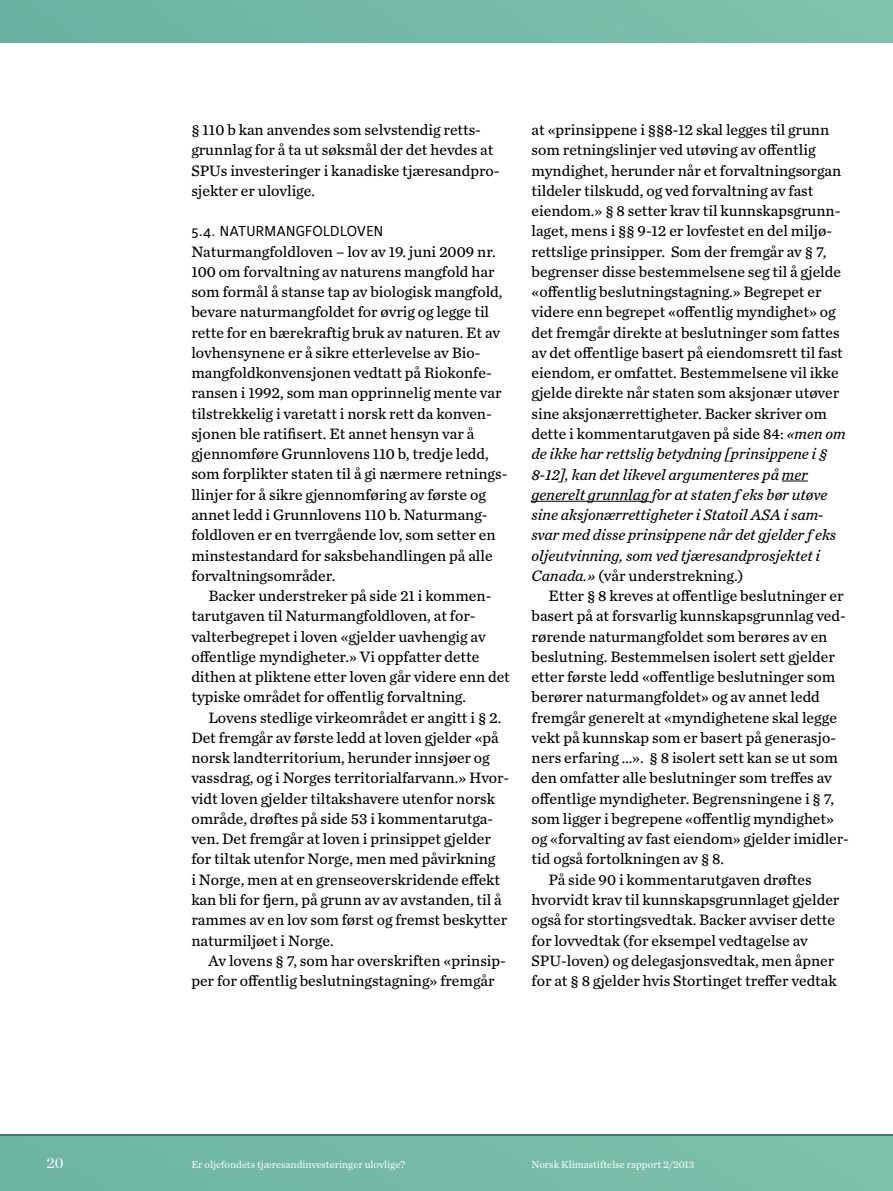
<style>
.page{position:relative;width:893px;height:1191px;background:#fff}
.page>*{position:absolute;margin:0;border:0;box-sizing:border-box;transform-origin:0 0}
.t1{font:15.75px/20.2px "Chronicle Text G3";color:#000}
.t2{font:15px "Chronicle Deck";color:#fff}
.t3{font:14.25px "Maurea";letter-spacing:.015em;color:#000}
.t4{font:10.5px "Chronicle Text G1";color:#fff}
.s1{font-style:italic}
</style>
<div class="page">
<div style="left:0;top:1136px;width:893px;height:55px;background:#76bba8"></div>
<hr style="left:0;top:1134px;width:893px;height:1px;background:#3e7a6f">
<div style="left:0;top:0;width:893px;height:43px;background:#75baa7"></div>
<svg style="left:782px;top:480px;width:26px;height:1px"></svg>
<hr style="left:531px;top:501px;width:118px;height:1px;background:#000">
<p class="t1" style="left:191px;top:119px;width:310px">§ 110 b kan anvendes som selvstendig retts&shy;grunnlag for å ta ut søksmål der det hevdes at SPUs investeringer i kanadiske tjæresandpro&shy;sjekter er ulovlige.</p>
<p class="t3" style="left:191px;top:223px;width:193px">5.4. NATURMANGFOLDLOVEN</p>
<p class="t1" style="left:191px;top:240px;width:318px">Naturmangfoldloven – lov av 19. juni 2009 nr.<br>100 om forvaltning av naturens mangfold har som formål å stanse tap av biologisk mangfold, bevare naturmangfoldet for øvrig og legge til rette for en bærekraftig bruk av naturen. Et av lovhensynene er å sikre etterlevelse av Bio&shy;mangfoldkonvensjonen vedtatt på Riokonfe&shy;ransen i 1992, som man opprinnelig mente var tilstrekkelig i varetatt i norsk rett da konven&shy;sjonen ble ratifisert. Et annet hensyn var å gjennomføre Grunnlovens 110 b, tredje ledd, som forplikter staten til å gi nærmere retnings&shy;llinjer for å sikre gjennomføring av første og annet ledd i Grunnlovens 110 b. Naturmang&shy;foldloven er en tverrgående lov, som setter en minstestandard for saksbehandlingen på alle forvaltningsområder.</p>
<p class="t1" style="left:191px;top:585px;width:320px;text-indent:17px">Backer understreker på side 21 i kommen&shy;tarutgaven til Naturmangfoldloven, at for&shy;valterbegrepet i loven «gjelder uavhengig av offentlige myndigheter.» Vi oppfatter dette dithen at pliktene etter loven går videre enn det typiske området for offentlig forvaltning.</p>
<p class="t1" style="left:191px;top:706px;width:319px;text-indent:17px">Lovens stedlige virkeområdet er angitt i § 2.<br>Det fremgår av første ledd at loven gjelder «på norsk landterritorium, herunder innsjøer og vassdrag, og i Norges territorialfarvann.» Hvor&shy;vidt loven gjelder tiltakshavere utenfor norsk område, drøftes på side 53 i kommentarutga&shy;ven. Det fremgår at loven i prinsippet gjelder for tiltak utenfor Norge, men med påvirkning<br>i Norge, men at en grenseoverskridende effekt kan bli for fjern, på grunn av av avstanden, til å rammes av en lov som først og fremst beskytter naturmiljøet i Norge.</p>
<p class="t1" style="left:191px;top:949px;width:316px;text-indent:17px">Av lovens § 7, som har overskriften «prinsip&shy;per for offentlig beslutningstagning» fremgår</p>
<p class="t1" style="left:531px;top:119px;width:316px">at «prinsippene i §§8-12 skal legges til grunn som retningslinjer ved utøving av offentlig myndighet, herunder når et forvaltningsorgan tildeler tilskudd, og ved forvaltning av fast eiendom.» § 8 setter krav til kunnskapsgrunn&shy;laget, mens i §§ 9-12 er lovfestet en del miljø&shy;rettslige prinsipper. Som der fremgår av § 7, begrenser disse bestemmelsene seg til å gjelde «offentlig beslutningstagning.» Begrepet er videre enn begrepet «offentlig myndighet» og det fremgår direkte at beslutninger som fattes av det offentlige basert på eiendomsrett til fast eiendom, er omfattet. Bestemmelsene vil ikke gjelde direkte når staten som aksjonær utøver sine aksjonærrettigheter. Backer skriver om dette i kommentarutgaven på side 84: <span class="s1">«men om de ikke har rettslig betydning [prinsippene i § 8-12], kan det likevel argumenteres på mer generelt grunnlag for at staten f eks bør utøve sine aksjonærrettigheter i Statoil ASA i sam&shy;svar med disse prinsippene når det gjelder f eks oljeutvinning, som ved tjæresandprosjektet i Canada.»</span> (vår understrekning.)</p>
<p class="t1" style="left:549px;top:585px;width:297px">Etter § 8 kreves at offentlige beslutninger er</p>
<p class="t1" style="left:531px;top:605px;width:316px">basert på at forsvarlig kunnskapsgrunnlag ved-</p>
<p class="t1" style="left:531px;top:625px;width:297px">rørende naturmangfoldet som berøres av en</p>
<p class="t1" style="left:531px;top:645px;width:305px">beslutning. Bestemmelsen isolert sett gjelder</p>
<p class="t1" style="left:531px;top:666px;width:305px">etter første ledd «offentlige beslutninger som</p>
<p class="t1" style="left:531px;top:686px;width:290px">berører naturmangfoldet» og av annet ledd</p>
<p class="t1" style="left:531px;top:706px;width:307px">fremgår generelt at «myndighetene skal legge</p>
<p class="t1" style="left:531px;top:726px;width:306px">vekt på kunnskap som er basert på generasjo-</p>
<p class="t1" style="left:531px;top:747px;width:308px">ners erfaring …». § 8 isolert sett kan se ut som</p>
<p class="t1" style="left:531px;top:767px;width:302px">den omfatter alle beslutninger som treffes av</p>
<p class="t1" style="left:531px;top:787px;width:304px">offentlige myndigheter. Begrensningene i § 7,</p>
<p class="t1" style="left:531px;top:807px;width:304px">som ligger i begrepene «offentlig myndighet»</p>
<p class="t1" style="left:531px;top:828px;width:319px">og «forvalting av fast eiendom» gjelder imidler-</p>
<p class="t1" style="left:531px;top:848px;width:194px">tid også fortolkningen av § 8.</p>
<p class="t1" style="left:549px;top:868px;width:265px">På side 90 i kommentarutgaven drøftes</p>
<p class="t1" style="left:531px;top:888px;width:309px">hvorvidt krav til kunnskapsgrunnlaget gjelder</p>
<p class="t1" style="left:531px;top:909px;width:305px">også for stortingsvedtak. Backer avviser dette</p>
<p class="t1" style="left:531px;top:929px;width:278px">for lovvedtak (for eksempel vedtagelse av</p>
<p class="t1" style="left:531px;top:949px;width:304px">SPU-loven) og delegasjonsvedtak, men åpner</p>
<p class="t1" style="left:531px;top:969px;width:307px">for at § 8 gjelder hvis Stortinget treffer vedtak</p>
<p class="t2" style="left:47px;top:1153px;width:19px">20</p>
<p class="t4" style="left:191px;top:1156px;width:215px">Er oljefondets tjæresandinvesteringer ulovlige?</p>
<p class="t4" style="left:531px;top:1156px;width:164px">Norsk Klimastiftelse rapport 2/2013</p>
</div>
